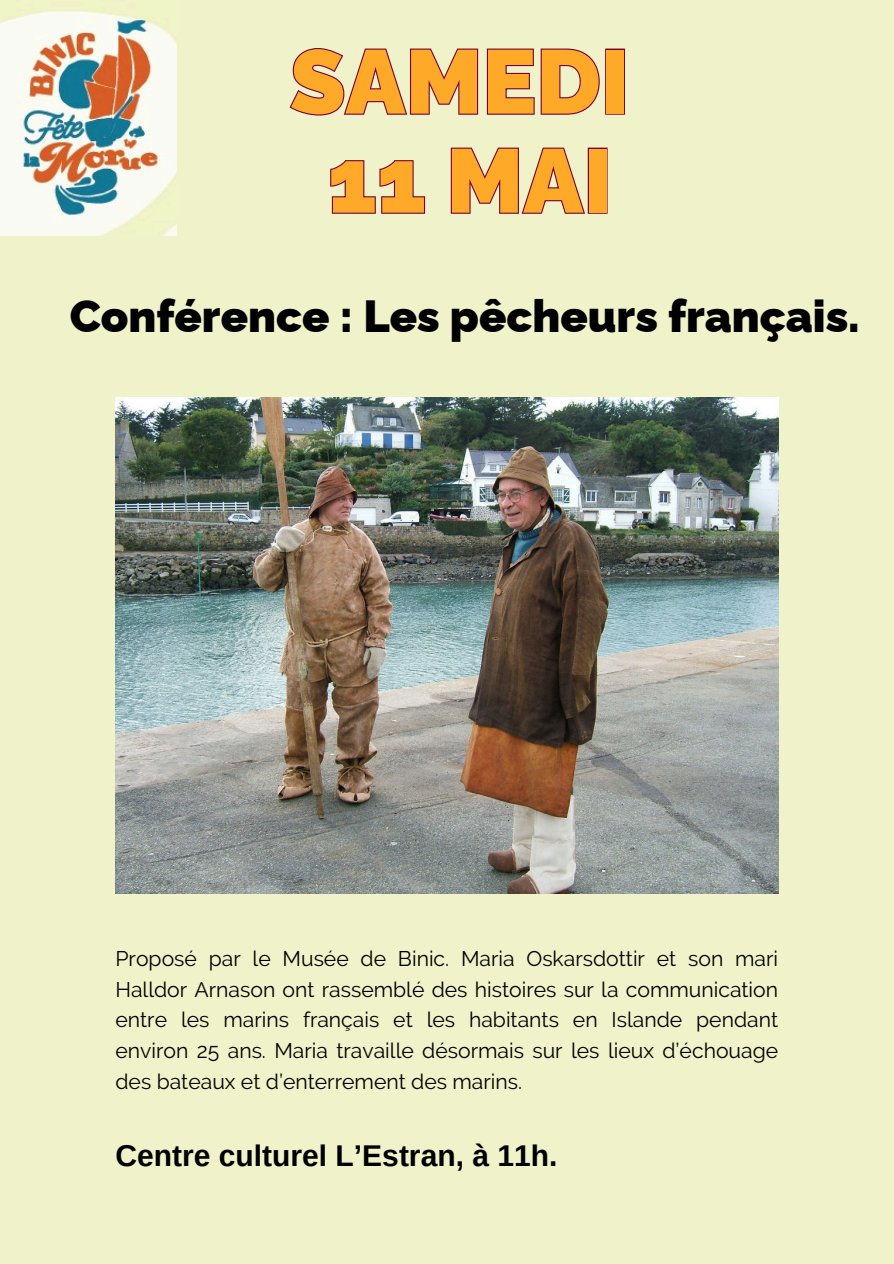
<style>
.page{position:relative;width:894px;height:1264px;background:#fff}
.page>*{position:absolute;margin:0;border:0;box-sizing:border-box;transform-origin:0 0}
.t1{font:900 90px/99px "Raleway";color:#ffa929;text-align:center}
.t2{font:900 45px "Raleway";color:#000}
.t3{font:700 30px "Arimo";color:#000}
.t4{font:21.15px/30.6px "Raleway";color:#000;text-align:justify}
</style>
<div class="page">
<div style="left:0;top:0;width:893px;height:1263px;background:#f0f3c9"></div>
<img style="left:0;top:11px;width:177px;height:224px">
<img style="left:115px;top:397px;width:663px;height:496px">
<svg style="left:289px;top:48px;width:336px;height:68px"></svg>
<svg style="left:330px;top:147px;width:278px;height:67px"></svg>
<h2 class="t1" style="left:290px;top:32px;width:341px">SAMEDI<br>11 MAI</h2>
<p class="t2" style="left:70px;top:290px;width:791px">Conférence : Les pêcheurs français.</p>
<p class="t4" style="left:115px;top:943px;width:664px">Proposé par le Musée de Binic. Maria Oskarsdottir et son mari Halldor Arnason ont rassemblé des histoires sur la communication entre les marins français et les habitants en Islande pendant environ 25 ans. Maria travaille désormais sur les lieux d’échouage des bateaux et d’enterrement des marins.</p>
<h3 class="t3" style="left:115px;top:1138px;width:443px">Centre culturel L’Estran, à 11h.</h3>
</div>
